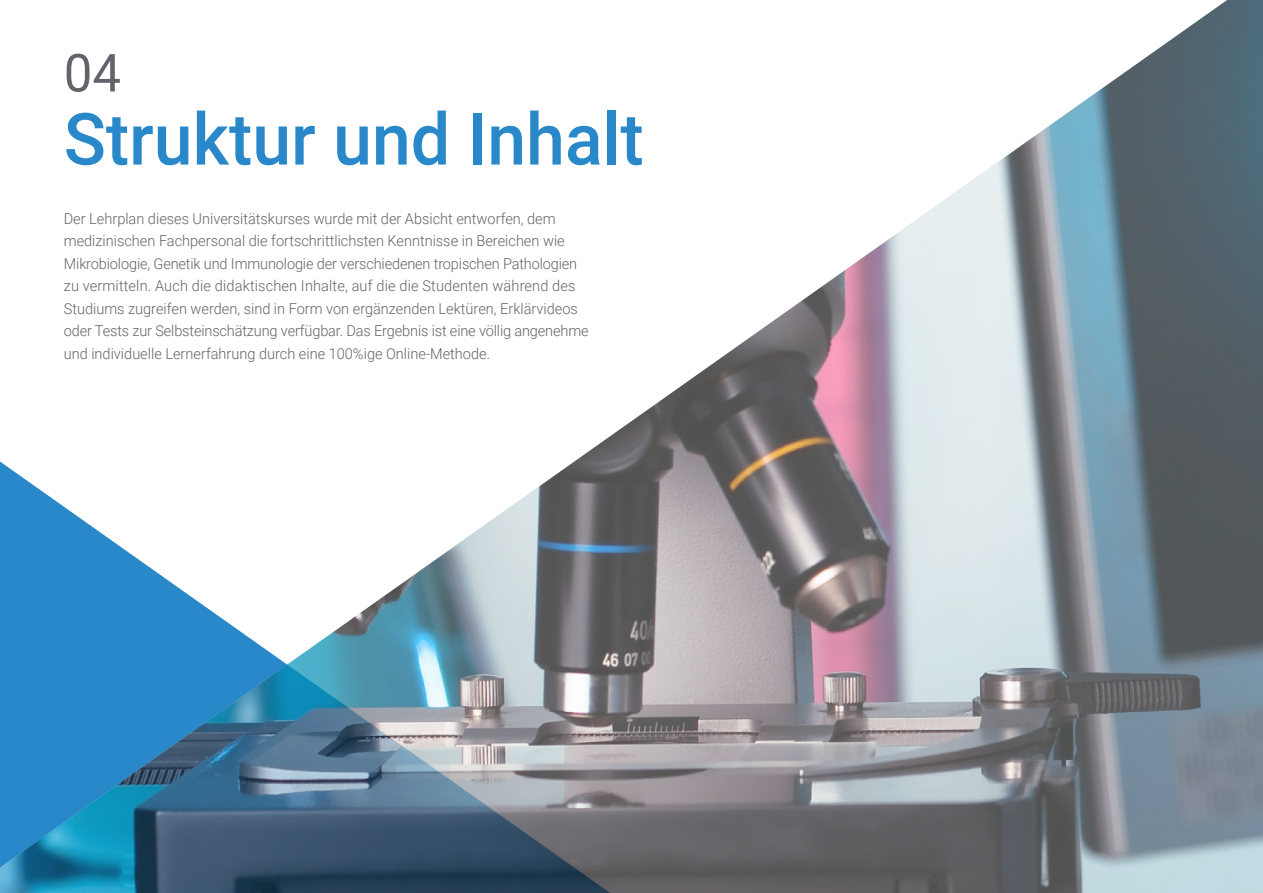
<style>
.page{position:relative;width:1263px;height:893px;background:#fff}
.page>*{position:absolute;margin:0;border:0;box-sizing:border-box;transform-origin:0 0}
.t1{font:500 72px "Roboto";color:#2988c9}
.t2{font:52.5px "Roboto";color:#61646a}
.t3{font:300 15px/22.5px "Roboto";color:#61646a}
</style>
<div class="page">
<img style="left:0;top:0;width:1263px;height:893px">
<h2 class="t2" style="left:64px;top:36px;width:59px">04</h2>
<h1 class="t1" style="left:64px;top:89px;width:581px">Struktur und Inhalt</h1>
<p class="t3" style="left:64px;top:207px;width:526px">Der Lehrplan dieses Universitätskurses wurde mit der Absicht entworfen, dem medizinischen Fachpersonal die fortschrittlichsten Kenntnisse in Bereichen wie Mikrobiologie, Genetik und Immunologie der verschiedenen tropischen Pathologien zu vermitteln. Auch die didaktischen Inhalte, auf die die Studenten während des Studiums zugreifen werden, sind in Form von ergänzenden Lektüren, Erklärvideos oder Tests zur Selbsteinschätzung verfügbar. Das Ergebnis ist eine völlig angenehme und individuelle Lernerfahrung durch eine 100%ige Online-Methode.</p>
</div>
